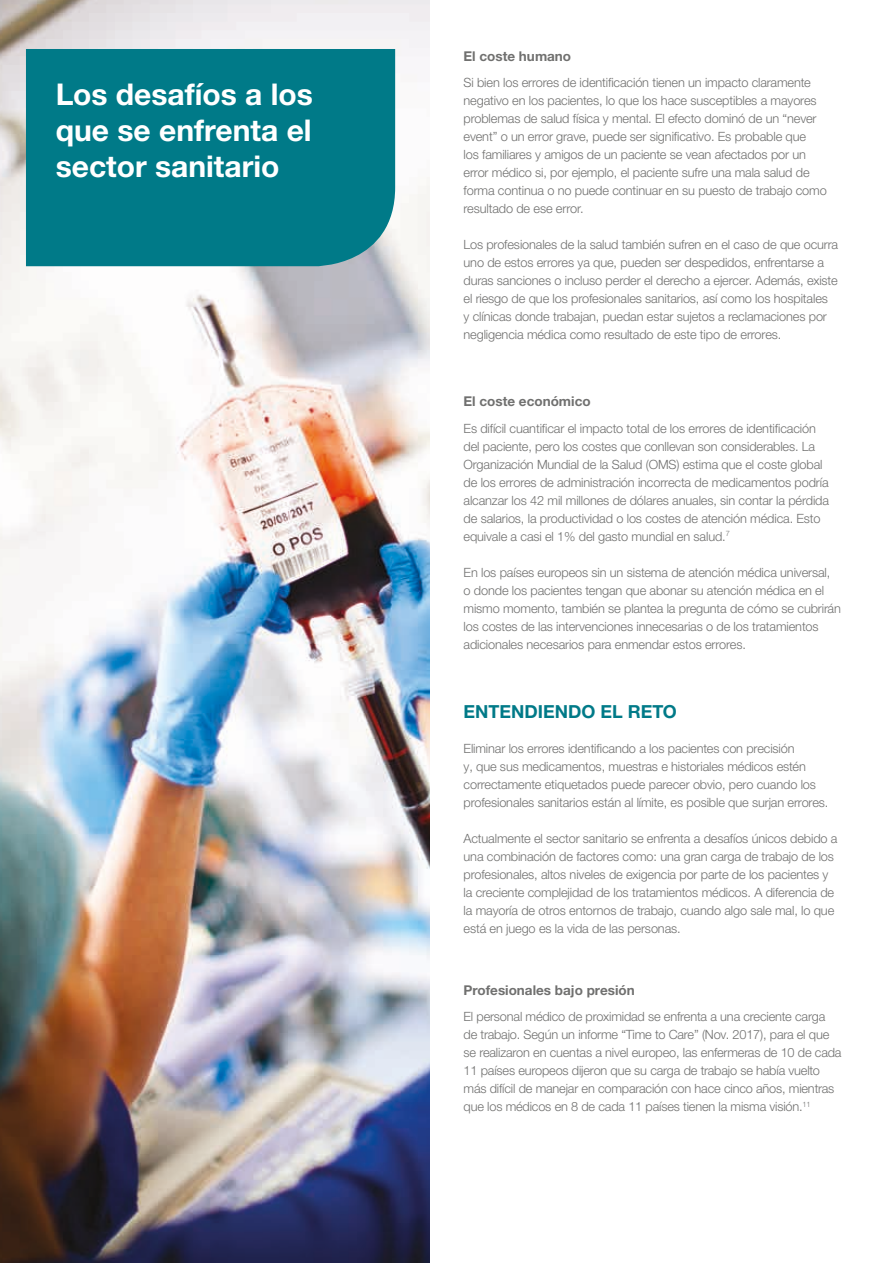
<style>
.page{position:relative;width:896px;height:1263px;background:#fff}
.page>*{position:absolute;margin:0;border:0;box-sizing:border-box;transform-origin:0 0}
.t1{font:700 30px/36px "Helvetica Neue LTW1 G";color:#fff;text-align:justify}
.t2{font:700 18px "Helvetica Neue LTW1 G";color:#007a88}
.t3{font:700 13.5px "Helvetica Neue LTW1 G";color:#70706f}
.t4{font:300 12.75px/18px "Helvetica Neue LTW1 G";letter-spacing:-.01em;color:#70706f}
</style>
<div class="page">
<img style="left:0;top:0;width:430px;height:1263px">
<div style="left:23px;top:46px;width:375px;height:223px;background:#007a88"></div>
<h1 class="t1" style="left:56px;top:76px;width:259px">Los desafíos a los que se enfrenta el sector sanitario</h1>
<p class="t3" style="left:464px;top:48px;width:109px">El coste humano</p>
<p class="t4" style="left:464px;top:74px;width:365px">Si bien los errores de identificación tienen un impacto claramente negativo en los pacientes, lo que los hace susceptibles a mayores problemas de salud física y mental. El efecto dominó de un “never event” o un error grave, puede ser significativo. Es probable que<br>los familiares y amigos de un paciente se vean afectados por un error médico si, por ejemplo, el paciente sufre una mala salud de forma continua o no puede continuar en su puesto de trabajo como resultado de ese error.</p>
<p class="t4" style="left:464px;top:236px;width:376px">Los profesionales de la salud también sufren en el caso de que ocurra uno de estos errores ya que, pueden ser despedidos, enfrentarse a duras sanciones o incluso perder el derecho a ejercer. Además, existe el riesgo de que los profesionales sanitarios, así como los hospitales<br>y clínicas donde trabajan, puedan estar sujetos a reclamaciones por negligencia médica como resultado de este tipo de errores.</p>
<p class="t3" style="left:464px;top:393px;width:129px">El coste económico</p>
<p class="t4" style="left:464px;top:419px;width:367px">Es difícil cuantificar el impacto total de los errores de identificación del paciente, pero los costes que conllevan son considerables. La Organización Mundial de la Salud (OMS) estima que el coste global de los errores de administración incorrecta de medicamentos podría alcanzar los 42 mil millones de dólares anuales, sin contar la pérdida de salarios, la productividad o los costes de atención médica. Esto equivale a casi el 1% del gasto mundial en salud.<sup>7</sup></p>
<p class="t4" style="left:464px;top:563px;width:379px">En los países europeos sin un sistema de atención médica universal,<br>o donde los pacientes tengan que abonar su atención médica en el mismo momento, también se plantea la pregunta de cómo se cubrirán los costes de las intervenciones innecesarias o de los tratamientos adicionales necesarios para enmendar estos errores.</p>
<h2 class="t2" style="left:464px;top:701px;width:215px">ENTENDIENDO EL RETO</h2>
<p class="t4" style="left:464px;top:740px;width:366px">Eliminar los errores identificando a los pacientes con precisión<br>y, que sus medicamentos, muestras e historiales médicos estén correctamente etiquetados puede parecer obvio, pero cuando los profesionales sanitarios están al límite, es posible que surjan errores.</p>
<p class="t4" style="left:464px;top:830px;width:375px">Actualmente el sector sanitario se enfrenta a desafíos únicos debido a una combinación de factores como: una gran carga de trabajo de los profesionales, altos niveles de exigencia por parte de los pacientes y la creciente complejidad de los tratamientos médicos. A diferencia de la mayoría de otros entornos de trabajo, cuando algo sale mal, lo que está en juego es la vida de las personas.</p>
<p class="t3" style="left:464px;top:982px;width:173px">Profesionales bajo presión</p>
<p class="t4" style="left:464px;top:1008px;width:380px">El personal médico de proximidad se enfrenta a una creciente carga de trabajo. Según un informe “Time to Care” (Nov. 2017), para el que se realizaron en cuentas a nivel europeo, las enfermeras de 10 de cada 11 países europeos dijeron que su carga de trabajo se había vuelto más difícil de manejar en comparación con hace cinco años, mientras que los médicos en 8 de cada 11 países tienen la misma visión.<sup>11</sup></p>
</div>
